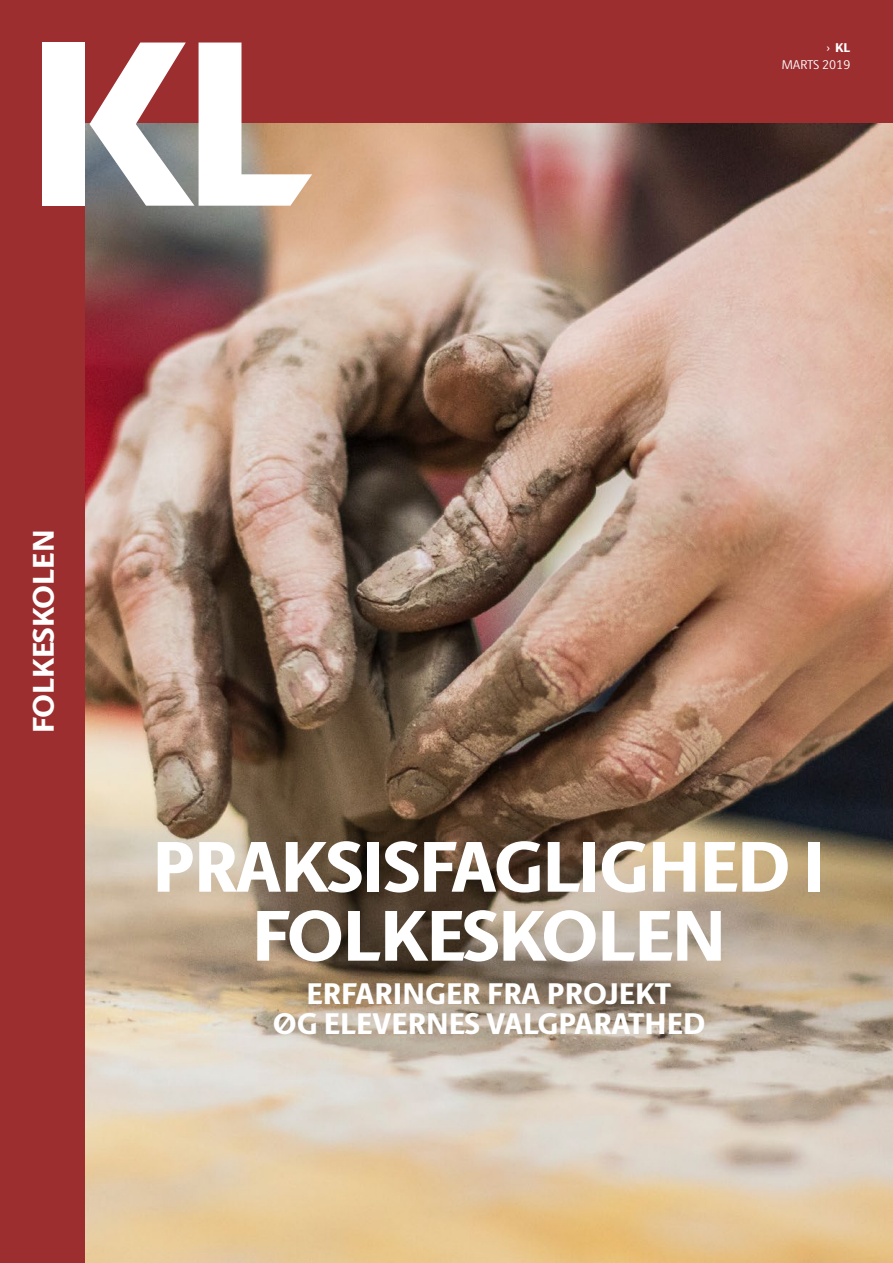
<style>
.page{position:relative;width:893px;height:1263px;background:#9c2e30}
.page>*{position:absolute;margin:0;border:0;box-sizing:border-box;transform-origin:0 0}
.t1{font:800 72px/69px "ID Sans";letter-spacing:-.02em;color:#fff;text-align:center}
.t2{font:800 30px/30px "ID Sans";color:#fff;text-align:center}
.t3{font:300 12.75px/17.2px "ID Sans";color:#fff;text-align:right}
.s1{font-weight:800}
</style>
<div class="page">
<img style="left:85px;top:123px;width:808px;height:1140px">
<div style="left:43px;top:43px;width:42px;height:163px;background:#fff"></div>
<svg style="left:90px;top:43px;width:222px;height:163px"></svg>
<p class="t3" style="left:782px;top:39px;width:70px">› <span class="s1">KL<br></span>MARTS 2019</p>
<p class="t2" style="left:29px;top:733px;width:205px;rotate:-90deg">FOLKESKOLEN</p>
<h1 class="t1" style="left:152px;top:833px;width:675px">PRAKSISFAGLIGHED I<br>FOLKESKOLEN</h1>
<p class="t2" style="left:273px;top:979px;width:434px">ERFARINGER FRA PROJEKT<br>ØG ELEVERNES VALGPARATHED</p>
</div>
